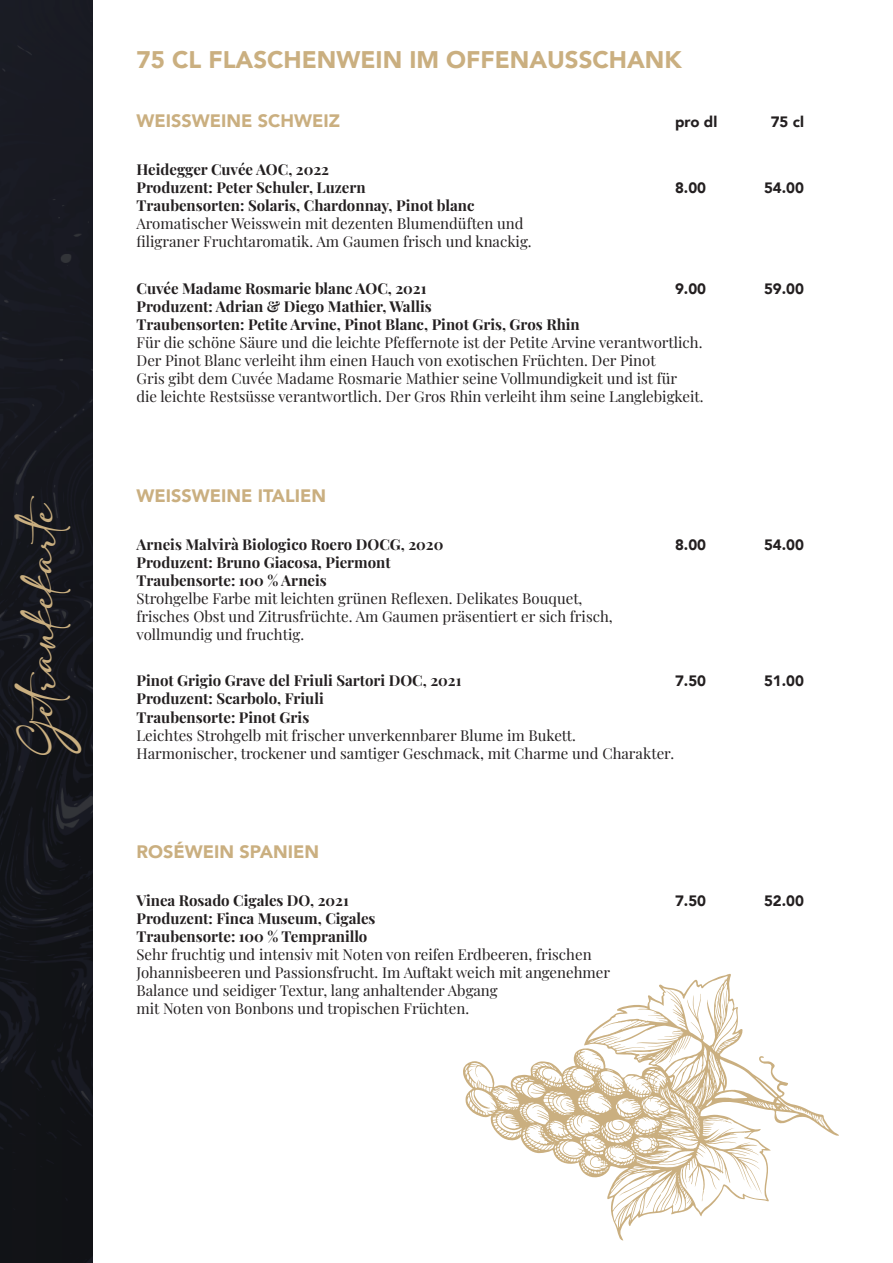
<style>
.page{position:relative;width:893px;height:1263px;background:#fff}
.page>*{position:absolute;margin:0;border:0;box-sizing:border-box;transform-origin:0 0}
.t1{font:31.5px "adelia";color:#caaf80}
.t2{font:900 24px "Avenir";color:#caaf80}
.t3{font:900 18px "Avenir";color:#caaf80}
.t4{font:15px/18px "Playfair Display";color:#231f20}
.t5{font:700 15px/18px "Playfair Display";color:#231f20}
.t6{font:900 15px "Avenir";color:#231f20}
</style>
<div class="page">
<div style="left:0;top:0;width:92px;height:1263px;background:#15171d"></div>
<svg style="left:463px;top:974px;width:376px;height:267px"></svg>
<h1 class="t1" style="left:25px;top:755px;width:276px;rotate:-90deg">Getrankekarte</h1>
<h2 class="t2" style="left:136px;top:39px;width:547px">75 CL FLASCHENWEIN IM OFFENAUSSCHANK</h2>
<p class="t3" style="left:136px;top:106px;width:205px">WEISSWEINE SCHWEIZ</p>
<p class="t6" style="left:675px;top:109px;width:44px">pro dl</p>
<p class="t6" style="left:771px;top:109px;width:35px">75 cl</p>
<p class="t5" style="left:136px;top:159px;width:231px">Heidegger Cuvée AOC, 2022<br>Produzent: Peter Schuler, Luzern</p>
<p class="t6" style="left:675px;top:175px;width:33px">8.00</p>
<p class="t6" style="left:764px;top:175px;width:41px">54.00</p>
<p class="t5" style="left:136px;top:195px;width:340px">Traubensorten: Solaris, Chardonnay, Pinot blanc</p>
<p class="t4" style="left:136px;top:213px;width:397px">Aromatischer Weisswein mit dezenten Blumendüften und filigraner Fruchtaromatik. Am Gaumen frisch und knackig.</p>
<p class="t5" style="left:136px;top:278px;width:291px">Cuvée Madame Rosmarie blanc AOC, 2021</p>
<p class="t6" style="left:675px;top:276px;width:33px">9.00</p>
<p class="t6" style="left:764px;top:276px;width:41px">59.00</p>
<p class="t5" style="left:136px;top:296px;width:445px">Produzent: Adrian &amp; Diego Mathier, Wallis<br>Traubensorten: Petite Arvine, Pinot Blanc, Pinot Gris, Gros Rhin</p>
<p class="t4" style="left:136px;top:332px;width:568px">Für die schöne Säure und die leichte Pfeffernote ist der Petite Arvine verantwortlich.<br>Der Pinot Blanc verleiht ihm einen Hauch von exotischen Früchten. Der Pinot<br>Gris gibt dem Cuvée Madame Rosmarie Mathier seine Vollmundigkeit und ist für<br>die leichte Restsüsse verantwortlich. Der Gros Rhin verleiht ihm seine Langlebigkeit.</p>
<p class="t3" style="left:136px;top:480px;width:191px">WEISSWEINE ITALIEN</p>
<p class="t5" style="left:136px;top:534px;width:308px">Arneis Malvirà Biologico Roero DOCG, 2020</p>
<p class="t6" style="left:675px;top:532px;width:33px">8.00</p>
<p class="t6" style="left:764px;top:532px;width:41px">54.00</p>
<p class="t5" style="left:136px;top:552px;width:256px">Produzent: Bruno Giacosa, Piermont<br>Traubensorte: 100 % Arneis</p>
<p class="t4" style="left:136px;top:588px;width:478px">Strohgelbe Farbe mit leichten grünen Reflexen. Delikates Bouquet, frisches Obst und Zitrusfrüchte. Am Gaumen präsentiert er sich frisch, vollmundig und fruchtig.</p>
<p class="t5" style="left:136px;top:671px;width:326px">Pinot Grigio Grave del Friuli Sartori DOC, 2021</p>
<p class="t6" style="left:675px;top:668px;width:33px">7.50</p>
<p class="t6" style="left:764px;top:668px;width:41px">51.00</p>
<p class="t5" style="left:136px;top:689px;width:189px">Produzent: Scarbolo, Friuli<br>Traubensorte: Pinot Gris</p>
<p class="t4" style="left:136px;top:725px;width:539px">Leichtes Strohgelb mit frischer unverkennbarer Blume im Bukett.<br>Harmonischer, trockener und samtiger Geschmack, mit Charme und Charakter.</p>
<p class="t3" style="left:136px;top:836px;width:184px">ROSÉWEIN SPANIEN</p>
<p class="t5" style="left:136px;top:890px;width:214px">Vinea Rosado Cigales DO, 2021</p>
<p class="t6" style="left:675px;top:888px;width:33px">7.50</p>
<p class="t6" style="left:764px;top:888px;width:41px">52.00</p>
<p class="t5" style="left:136px;top:908px;width:241px">Produzent: Finca Museum, Cigales<br>Traubensorte: 100 % Tempranillo</p>
<p class="t4" style="left:136px;top:944px;width:475px">Sehr fruchtig und intensiv mit Noten von reifen Erdbeeren, frischen Johannisbeeren und Passionsfrucht. Im Auftakt weich mit angenehmer Balance und seidiger Textur, lang anhaltender Abgang<br>mit Noten von Bonbons und tropischen Früchten.</p>
</div>
